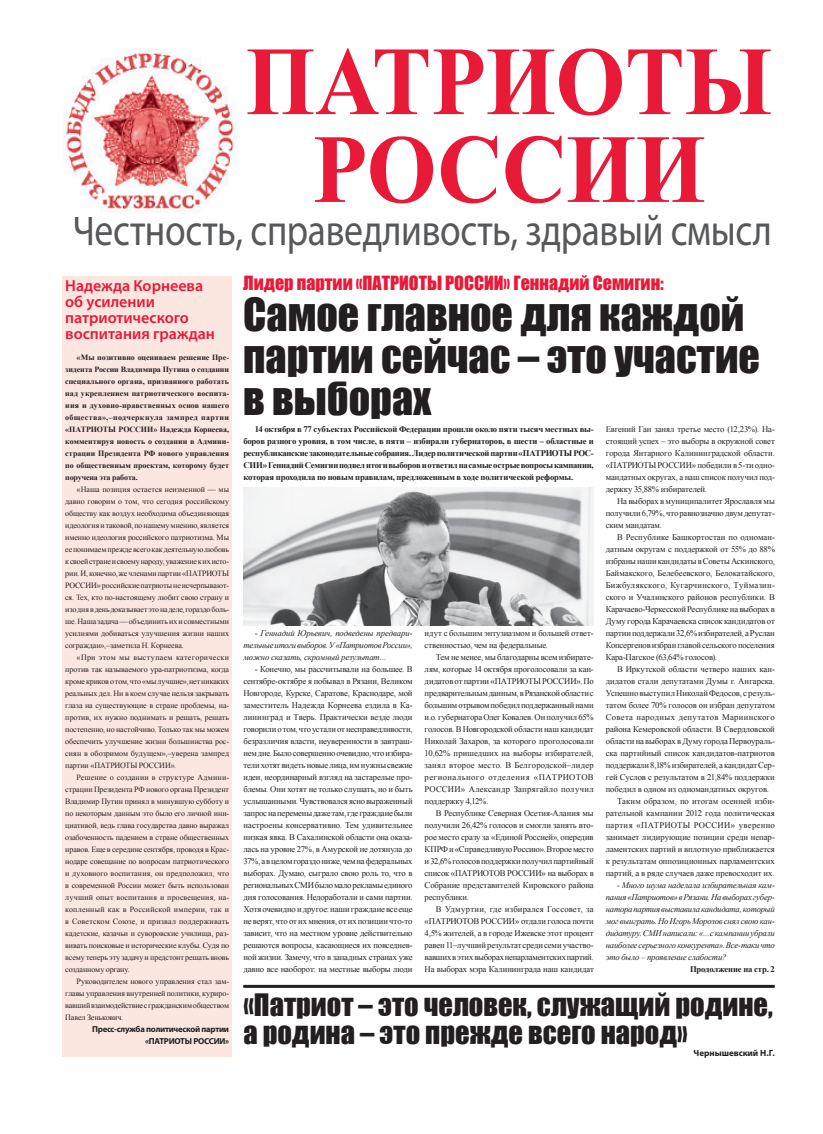
<style>
.page{position:relative;width:823px;height:1134px;background:#fff}
.page>*{position:absolute;margin:0;border:0;box-sizing:border-box;transform-origin:0 0}
.t1{font:700 97.6px/87.8px "Times New Roman";color:#e91938;text-align:center;scale:.91 1}
.t2{font:44.3px "Myriad Pro";letter-spacing:-.01em;color:#57585a;scale:.85 1}
.t3{font:42px/42px "Impact";color:#231f20}
.t4{font:28.4px/28.4px "Impact";color:#231f20}
.t5{font:18px "Impact";color:#e91938}
.t6{font:600 16px/16px "Myriad Pro";color:#e91938}
.t7{font:700 9px "Myriad Pro";color:#231f20}
.t8{font:8.7px/12px "Times New Roman";letter-spacing:-.005em;color:#231f20;text-align:justify}
.t9{font:700 8.7px/12px "Times New Roman";letter-spacing:-.02em;color:#231f20;text-align:justify}
.t10{font:italic 8.7px/12px "Times New Roman";letter-spacing:-.02em;color:#231f20;text-align:justify}
.t11{font:700 8.7px/12px "Myriad Pro";letter-spacing:-.03em;color:#231f20;text-align:right}
.t12{font:8.7px "Times New Roman";letter-spacing:.035em;color:#231f20}
.t13{font:8.7px "Times New Roman";letter-spacing:.03em;color:#231f20}
.t14{font:8px/12px "Times New Roman";letter-spacing:-.01em;color:#231f20;text-align:justify}
.t15{font:700 8px/12px "Times New Roman";letter-spacing:-.005em;color:#231f20;text-align:justify}
</style>
<div class="page">
<hr style="left:243px;top:985px;width:531px;height:3px;background:#231f20">
<div style="left:62px;top:276px;width:170px;height:780px;background:#fce7e0"></div>
<img style="left:243px;top:488px;width:350px;height:137px">
<img style="left:63px;top:48px;width:174px;height:165px">
<h1 class="t1" style="left:245px;top:35px;width:580px">ПАТРИОТЫ<br>РОССИИ</h1>
<h2 class="t2" style="left:72px;top:203px;width:823px">Честность, справедливость, здравый смысл</h2>
<h3 class="t6" style="left:65px;top:277px;width:151px">Надежда Корнеева об усилении патриотического воспитания граждан</h3>
<p class="t15" style="left:65px;top:351px;width:165px;text-indent:11px">«Мы позитивно оцениваем решение Пре&shy;зидента России Владимира Путина о создании специального органа, призванного работать над укреплением патриотического воспита&shy;ния и духовно-нравственных основ нашего общества»,–подчеркнула зампред партии «ПАТРИОТЫ РОССИИ» Надежда Корнеева, комментируя новость о создании в Админи&shy;страции Президента РФ нового управления по общественным проектам, которому будет поручена эта работа.</p>
<p class="t14" style="left:65px;top:483px;width:165px;text-indent:11px">«Наша позиция остается неизменной — мы давно говорим о том, что сегодня российскому обществу как воздух необходима объединяющая идеология и таковой, по нашему мнению, является именно идеология российского патриотизма. Мы ее понимаем прежде всего как деятельную любовь к своей стране и своему народу, уважение к их исто&shy;рии. И, конечно, же членами партии «ПАТРИОТЫ РОССИИ» российские патриоты не исчерпывают&shy;ся. Тех, кто по-настоящему любит свою страну и изо дня в день доказывает это на деле, гораздо боль&shy;ше. Наша задача — объединить их и совместными усилиями добиваться улучшения жизни наших сограждан»,–заметила Н. Корнеева.</p>
<p class="t14" style="left:65px;top:651px;width:165px;text-indent:11px">«При этом мы выступаем категорически против так называемого ура-патриотизма, когда кроме криков о том, что «мы лучшие», нет никаких реальных дел. Ни в коем случае нельзя закрывать глаза на существующие в стране проблемы, на&shy;против, их нужно поднимать и решать, решать постепенно, но настойчиво. Только так мы можем обеспечить улучшение жизни большинства рос&shy;сиян в обозримом будущем»,–уверена зампред партии «ПАТРИОТЫ РОССИИ».</p>
<p class="t14" style="left:65px;top:771px;width:165px;text-indent:11px">Решение о создании в структуре Админи&shy;страции Президента РФ нового органа Президент Владимир Путин принял в минувшую субботу и по некоторым данным это было его личной ини&shy;циативой, ведь глава государства давно выражал озабоченность падением в стране общественных нравов. Еще в середине сентября, проводя в Крас&shy;нодаре совещание по вопросам патриотического и духовного воспитания, он предположил, что в современной России может быть использован лучший опыт воспитания и просвещения, на&shy;копленный как в Российской империи, так и в Советском Союзе, и призвал поддерживать кадетские, казачьи и суворовские училища, раз&shy;вивать поисковые и исторические клубы. Судя по всему теперь эту задачу и предстоит решать вновь созданному органу.</p>
<p class="t14" style="left:65px;top:975px;width:165px;text-indent:11px">Руководителем нового управления стал зам&shy;главы управления внутренней политики, куриро&shy;вавший взаимодействие с гражданским обществом Павел Зенькович.</p>
<p class="t11" style="left:92px;top:1023px;width:138px">Пресс-служба политической партии «ПАТРИОТЫ РОССИИ»</p>
<h3 class="t5" style="left:243px;top:269px;width:422px">Лидер партии «ПАТРИОТЫ РОССИИ» Геннадий Семигин:</h3>
<h3 class="t3" style="left:243px;top:292px;width:518px">Самое главное для каждой партии сейчас – это участие в выборах</h3>
<p class="t9" style="left:243px;top:423px;width:352px;text-indent:11px">14 октября в 77 субъектах Российской Федерации прошли около пяти тысяч местных вы&shy;боров разного уровня, в том числе, в пяти – избирали губернаторов, в шести – областные и республиканские законодательные собрания. Лидер политической партии «ПАТРИОТЫ РОС-СИИ» Геннадий Семигин подвел итоги выборов и ответил на самые острые вопросы кампании, которая проходила по новым правилам, предложенным в ходе политической реформы.</p>
<p class="t8" style="left:605px;top:423px;width:170px">Евгений Ган занял третье место (12,23%). На&shy;стоящий успех – это выборы в окружной совет города Янтарного Калининградской области. «ПАТРИОТЫ РОССИИ» победили в 5-ти одно&shy;мандатных округах, а наш список получил под&shy;держку 35,88% избирателей.</p>
<p class="t8" style="left:605px;top:495px;width:170px;text-indent:11px">На выборах в муниципалитет Ярославля мы получили 6,79%, что равнозначно двум депутат&shy;ским мандатам.</p>
<p class="t8" style="left:605px;top:531px;width:170px;text-indent:11px">В Республике Башкортостан по одноман&shy;датным округам с поддержкой от 55% до 88% избраны наши кандидаты в Советы Аскинского, Баймакского, Белебеевского, Белокатайского, Бижбулякского, Кугарчинского, Туймазин&shy;ского и Учалинского районов республики. В Карачаево-Черкесской Республике на выборах в Думу города Карачаевска список кандидатов от партии поддержали 32,6% избирателей, а Руслан Копсергенов избран главой сельского поселения Кара-Пагское (63,64% голосов).</p>
<p class="t8" style="left:616px;top:663px;width:159px">В Иркутской области четверо наших кан-</p>
<p class="t8" style="left:605px;top:675px;width:170px">дидатов стали депутатами Думы г. Ангарска.</p>
<p class="t8" style="left:605px;top:687px;width:170px">Успешно выступил Николай Федосов, с резуль-</p>
<p class="t8" style="left:605px;top:699px;width:170px">татом более 70% голосов он избран депутатом</p>
<p class="t12" style="left:605px;top:711px;width:170px">Совета народных депутатов Мариинского</p>
<p class="t8" style="left:605px;top:723px;width:170px">района Кемеровской области. В Свердловской</p>
<p class="t8" style="left:605px;top:735px;width:170px">области на выборах в Думу города Первоураль-</p>
<p class="t8" style="left:605px;top:747px;width:170px">ска партийный список кандидатов-патриотов</p>
<p class="t8" style="left:605px;top:759px;width:170px">поддержали 8,18% избирателей, а кандидат Сер-</p>
<p class="t8" style="left:605px;top:771px;width:170px">гей Суслов с результатом в 21,84% поддержки</p>
<p class="t8" style="left:605px;top:783px;width:165px">победил в одном из одномандатных округов.</p>
<p class="t8" style="left:616px;top:795px;width:159px">Таким образом, по итогам осенней изби-</p>
<p class="t8" style="left:605px;top:807px;width:170px">рательной кампании 2012 года политическая</p>
<p class="t13" style="left:605px;top:819px;width:170px">партия «ПАТРИОТЫ РОССИИ» уверенно</p>
<p class="t8" style="left:605px;top:831px;width:170px">занимает лидирующие позиции среди непар-</p>
<p class="t8" style="left:605px;top:843px;width:170px">ламентских партий и вплотную приближается</p>
<p class="t8" style="left:605px;top:855px;width:170px">к результатам оппозиционных парламентских</p>
<p class="t8" style="left:605px;top:867px;width:170px">партий, а в ряде случаев даже превосходит их.</p>
<p class="t10" style="left:605px;top:879px;width:170px;text-indent:11px">- Много шума наделала избирательная кам&shy;пания «Патриотов» в Рязани. На выборах губер&shy;натора партия выставила кандидата, который мог выиграть. Но Игорь Морозов снял свою кан&shy;дидатуру. СМИ написали: «…с кампании убрали наиболее серьезного конкурента». Все-таки что это было – проявление слабости?</p>
<p class="t9" style="left:689px;top:963px;width:86px">Продолжение на стр. 2</p>
<p class="t10" style="left:243px;top:627px;width:170px;text-indent:11px">- Геннадий Юрьевич, подведены предвари&shy;тельные итоги выборов. У «Патриотов России», можно сказать, скромный результат…</p>
<p class="t8" style="left:243px;top:663px;width:170px;text-indent:11px">- Конечно, мы рассчитывали на большее. В сентябре-октябре я побывал в Рязани, Великом Новгороде, Курске, Саратове, Краснодаре, мой заместитель Надежда Корнеева ездила в Ка&shy;лининград и Тверь. Практически везде люди говорили о том, что устали от несправедливости, безразличия власти, неуверенности в завтраш&shy;нем дне. Было совершенно очевидно, что избира&shy;тели хотят видеть новые лица, им нужны свежие идеи, неординарный взгляд на застарелые про&shy;блемы. Они хотят не только слушать, но и быть услышанными. Чувствовался ясно выраженный запрос на перемены даже там, где граждане были настроены консервативно. Тем удивительнее низкая явка. В Сахалинской области она оказа&shy;лась на уровне 27%, в Амурской не дотянула до 37%, а в целом гораздо ниже, чем на федеральных выборах. Думаю, сыграло свою роль то, что в региональных СМИ было мало рекламы единого дня голосования. Недоработали и сами партии.<br>Хотя очевидно и другое: наши граждане все еще не верят, что от их мнения, от их позиции что-то зависит, что на местном уровне действительно решаются вопросы, касающиеся их повседнев&shy;ной жизни. Замечу, что в западных странах уже давно все наоборот: на местные выборы люди</p>
<p class="t8" style="left:424px;top:627px;width:170px">идут с большим энтузиазмом и большей ответ&shy;ственностью, чем на федеральные.</p>
<p class="t8" style="left:424px;top:651px;width:170px;text-indent:11px">Тем не менее, мы благодарны всем избирате&shy;лям, которые 14 октября проголосовали за кан&shy;дидатов от партии «ПАТРИОТЫ РОССИИ». По предварительным данным, в Рязанской области с большим отрывом победил поддержанный нами и.о. губернатора Олег Ковалев. Он получил 65% голосов. В Новгородской области наш кандидат Николай Захаров, за которого проголосовали 10,62% пришедших на выборы избирателей, занял второе место. В Белгородской–лидер регионального отделения «ПАТРИОТОВ РОССИИ» Александр Запрягайло получил поддержку 4,12%.</p>
<p class="t8" style="left:424px;top:807px;width:170px;text-indent:11px">В Республике Северная Осетия-Алания мы получили 26,42% голосов и смогли занять вто&shy;рое место сразу за «Единой Россией», опередив КПРФ и «Справедливую Россию». Второе место и 32,6% голосов поддержки получил партийный список «ПАТРИОТОВ РОССИИ» на выборах в Собрание представителей Кировского района республики.</p>
<p class="t8" style="left:424px;top:903px;width:170px;text-indent:11px">В Удмуртии, где избирался Госсовет, за «ПАТРИОТОВ РОССИИ» отдали голоса почти 4,5% жителей, а в городе Ижевске этот процент равен 11–лучший результат среди семи участво&shy;вавших в этих выборах непарламентских партий.<br>На выборах мэра Калининграда наш кандидат</p>
<h3 class="t4" style="left:243px;top:990px;width:530px">«Патриот – это человек, служащий родине, а родина – это прежде всего народ»</h3>
<p class="t7" style="left:693px;top:1047px;width:83px">Чернышевский Н.Г.</p>
</div>
